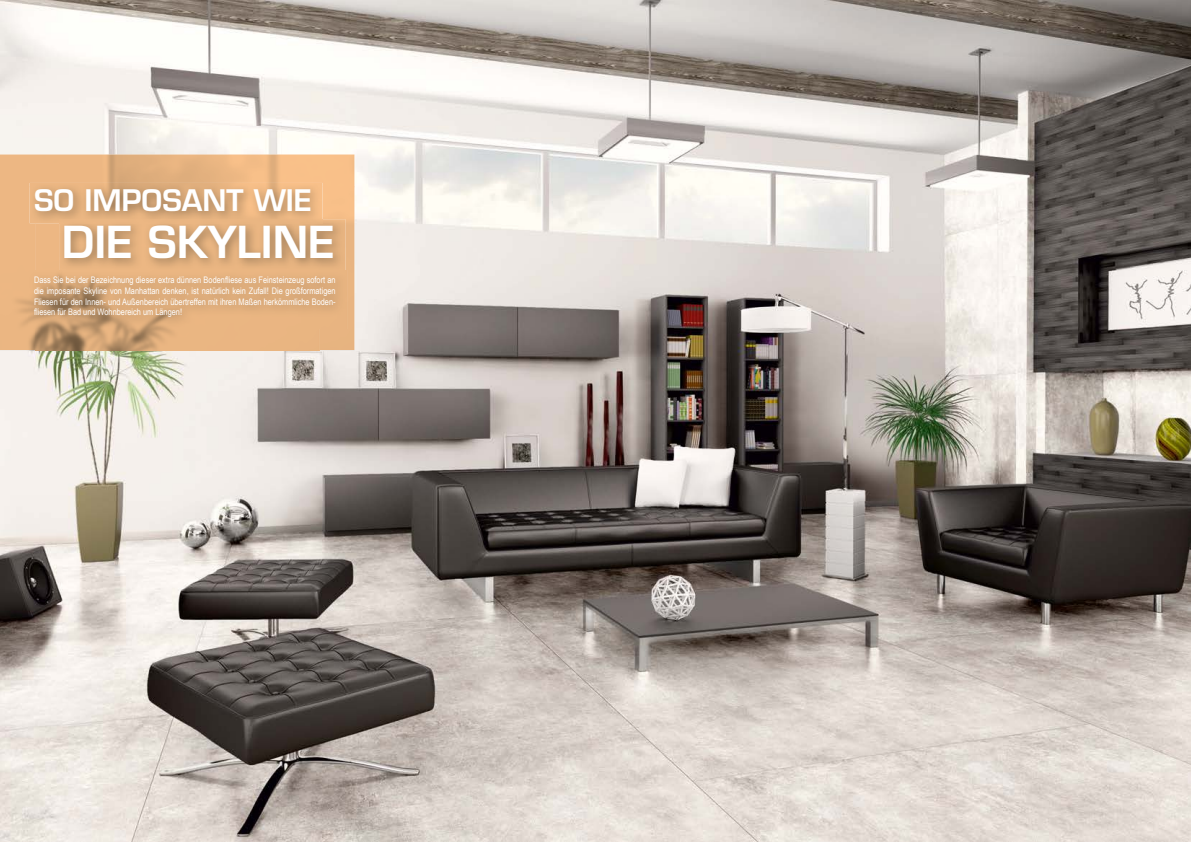
<style>
.page{position:relative;width:1191px;height:842px;background:#fff}
.page>*{position:absolute;margin:0;border:0;box-sizing:border-box;transform-origin:0 0}
.t1{font:600 43px "Eurostile LT Std";color:#fff}
.t2{font:600 29px "Eurostile LT Std";color:#fff}
.t3{font:9px/10.8px "Arial Narrow";color:#fff;text-align:justify}
</style>
<div class="page">
<img style="left:0;top:0;width:1191px;height:842px">
<img style="left:0;top:350px;width:354px;height:1px">
<img style="left:0;top:154px;width:354px;height:33px">
<div style="left:0;top:187px;width:35px;height:163px;background:#edb783"></div>
<img style="left:319px;top:187px;width:35px;height:163px">
<img style="left:35px;top:223px;width:24px;height:48px">
<img style="left:35px;top:329px;width:284px;height:21px">
<img style="left:30px;top:183px;width:292px;height:40px">
<img style="left:59px;top:219px;width:286px;height:52px">
<img style="left:59px;top:219px;width:263px;height:4px">
<img style="left:29px;top:271px;width:318px;height:58px">
<h2 class="t2" style="left:34px;top:182px;width:279px">SO IMPOSANT WIE</h2>
<h1 class="t1" style="left:62px;top:215px;width:274px">DIE SKYLINE</h1>
<p class="t3" style="left:34px;top:274px;width:303px">Dass Sie bei der Bezeichnung dieser extra dünnen Bodenfliese aus Feinsteinzeug sofort an die imposante Skyline von Manhattan denken, ist natürlich kein Zufall! Die großformatigen Fliesen für den Innen- und Außenbereich übertreffen mit ihren Maßen herkömmliche Boden&shy;fliesen für Bad und Wohnbereich um Längen!</p>
</div>
